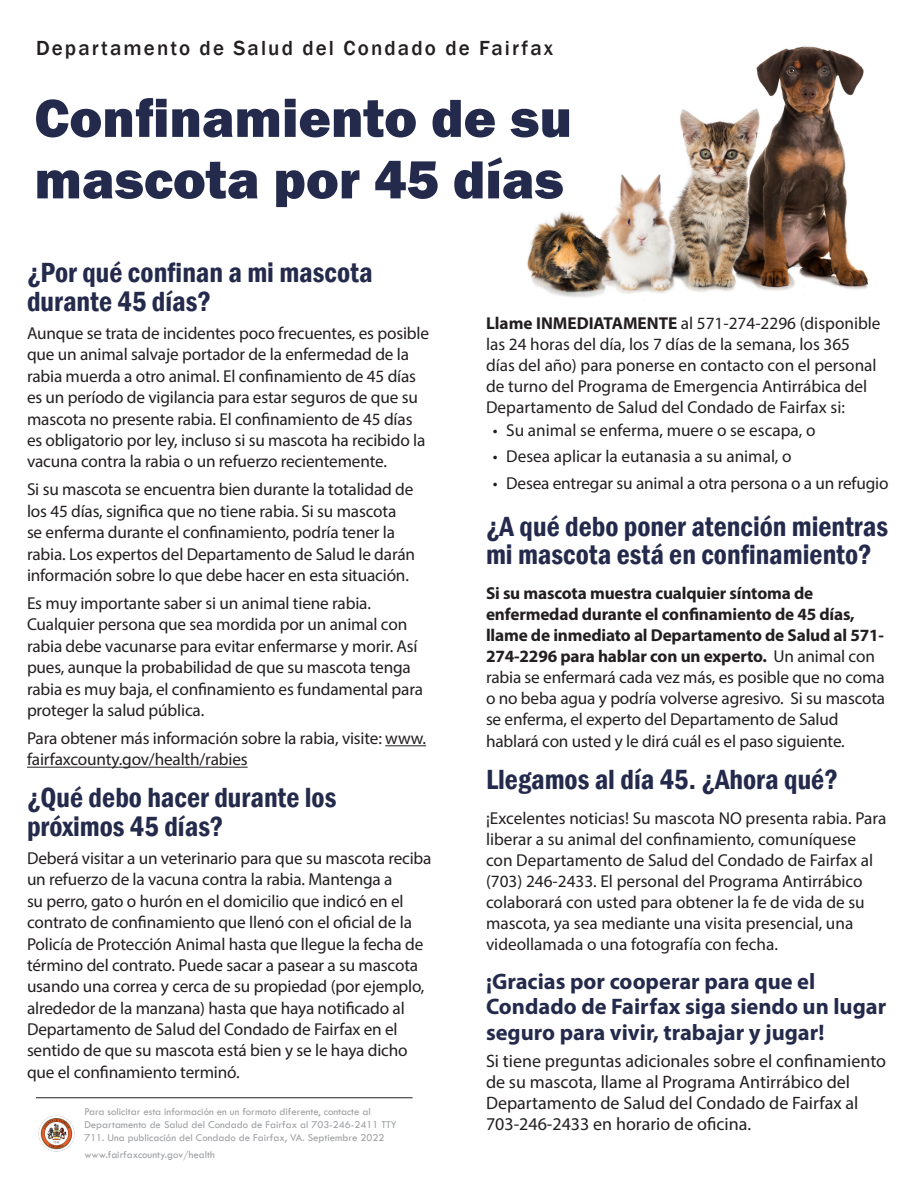
<style>
.page{position:relative;width:918px;height:1188px;background:#fff}
.page>*{position:absolute;margin:0;border:0;box-sizing:border-box;transform-origin:0 0}
.t1{font:800 55.5px/61.5px "Franklin Gothic";color:#242a4b}
.t2{font:600 condensed 28.5px/28.5px "Franklin Gothic";color:#242a4b}
.t3{font:700 22.5px/25.5px "Myriad Pro";color:#242a4b}
.t4{font:500 21px "Franklin Gothic";letter-spacing:.1em;color:#231f20}
.t5{font:18px/21px "Myriad Pro";color:#231f20}
.t6{font:17.25px/21.3px "Myriad Pro";letter-spacing:-.01em;color:#231f20}
.t7{font:10.8px/13px "Tw Cen";color:#9d9fa2}
.s1{font-weight:700}
</style>
<div class="page">
<img style="left:527px;top:46px;width:341px;height:252px">
<hr style="left:385px;top:745px;width:41px;height:1px;background:#231f20">
<hr style="left:27px;top:767px;width:221px;height:1px;background:#231f20">
<img style="left:38px;top:1115px;width:37px;height:37px">
<hr style="left:36px;top:1097px;width:377px;height:1px;background:#231f20">
<p class="t4" style="left:36px;top:35px;width:519px">Departamento de Salud del Condado de Fairfax</p>
<h1 class="t1" style="left:34px;top:87px;width:539px">Confinamiento de su mascota por 45 días</h1>
<h2 class="t2" style="left:27px;top:258px;width:347px">¿Por qué confinan a mi mascota durante 45 días?</h2>
<p class="t6" style="left:27px;top:322px;width:404px">Aunque se trata de incidentes poco frecuentes, es posible que un animal salvaje portador de la enfermedad de la rabia muerda a otro animal. El confinamiento de 45 días es un período de vigilancia para estar seguros de que su mascota no presente rabia. El confinamiento de 45 días es obligatorio por ley, incluso si su mascota ha recibido la vacuna contra la rabia o un refuerzo recientemente.</p>
<p class="t6" style="left:27px;top:479px;width:390px">Si su mascota se encuentra bien durante la totalidad de los 45 días, significa que no tiene rabia. Si su mascota se enferma durante el confinamiento, podría tener la rabia. Los expertos del Departamento de Salud le darán información sobre lo que debe hacer en esta situación.</p>
<p class="t6" style="left:27px;top:592px;width:398px">Es muy importante saber si un animal tiene rabia.<br>Cualquier persona que sea mordida por un animal con rabia debe vacunarse para evitar enfermarse y morir. Así pues, aunque la probabilidad de que su mascota tenga rabia es muy baja, el confinamiento es fundamental para proteger la salud pública.</p>
<p class="t6" style="left:27px;top:727px;width:401px">Para obtener más información sobre la rabia, visite: www. fairfaxcounty.gov/health/rabies</p>
<h2 class="t2" style="left:27px;top:783px;width:311px">¿Qué debo hacer durante los próximos 45 días?</h2>
<p class="t6" style="left:27px;top:847px;width:406px">Deberá visitar a un veterinario para que su mascota reciba un refuerzo de la vacuna contra la rabia. Mantenga a<br>su perro, gato o hurón en el domicilio que indicó en el contrato de confinamiento que llenó con el oficial de la Policía de Protección Animal hasta que llegue la fecha de término del contrato. Puede sacar a pasear a su mascota usando una correa y cerca de su propiedad (por ejemplo, alrededor de la manzana) hasta que haya notificado al Departamento de Salud del Condado de Fairfax en el sentido de que su mascota está bien y se le haya dicho que el confinamiento terminó.</p>
<p class="t7" style="left:84px;top:1105px;width:314px">Para solicitar esta información en un formato diferente, contacte al<br>Departamento de Salud del Condado de Fairfax al 703-246-2411 TTY<br>711. Una publicación del Condado de Fairfax, VA. Septiembre 2022</p>
<p class="t7" style="left:84px;top:1148px;width:132px">www.fairfaxcounty.gov/health</p>
<p class="t6" style="left:486px;top:313px;width:396px"><span class="s1">Llame INMEDIATAMENTE</span> al 571-274-2296 (disponible las 24 horas del día, los 7 días de la semana, los 365 días del año) para ponerse en contacto con el personal de turno del Programa de Emergencia Antirrábica del Departamento de Salud del Condado de Fairfax si:</p>
<p class="t6" style="left:493px;top:419px;width:324px">• Su animal se enferma, muere o se escapa, o</p>
<p class="t6" style="left:493px;top:446px;width:300px">• Desea aplicar la eutanasia a su animal, o</p>
<p class="t6" style="left:493px;top:473px;width:397px">• Desea entregar su animal a otra persona o a un refugio</p>
<h2 class="t2" style="left:486px;top:511px;width:404px">¿A qué debo poner atención mientras mi mascota está en confinamiento?</h2>
<p class="t6" style="left:486px;top:582px;width:401px"><span class="s1">Si su mascota muestra cualquier síntoma de enfermedad durante el confinamiento de 45 días, llame de inmediato al Departamento de Salud al 571- 274-2296 para hablar con un experto.</span> Un animal con rabia se enfermará cada vez más, es posible que no coma o no beba agua y podría volverse agresivo. Si su mascota se enferma, el experto del Departamento de Salud hablará con usted y le dirá cuál es el paso siguiente.</p>
<h2 class="t2" style="left:486px;top:765px;width:354px">Llegamos al día 45. ¿Ahora qué?</h2>
<p class="t6" style="left:486px;top:807px;width:402px">¡Excelentes noticias! Su mascota NO presenta rabia. Para liberar a su animal del confinamiento, comuníquese con Departamento de Salud del Condado de Fairfax al (703) 246-2433. El personal del Programa Antirrábico colaborará con usted para obtener la fe de vida de su mascota, ya sea mediante una visita presencial, una videollamada o una fotografía con fecha.</p>
<h3 class="t3" style="left:486px;top:968px;width:402px">¡Gracias por cooperar para que el<br>Condado de Fairfax siga siendo un lugar seguro para vivir, trabajar y jugar!</h3>
<p class="t5" style="left:486px;top:1051px;width:402px">Si tiene preguntas adicionales sobre el confinamiento de su mascota, llame al Programa Antirrábico del Departamento de Salud del Condado de Fairfax al 703-246-2433 en horario de oficina.</p>
</div>
